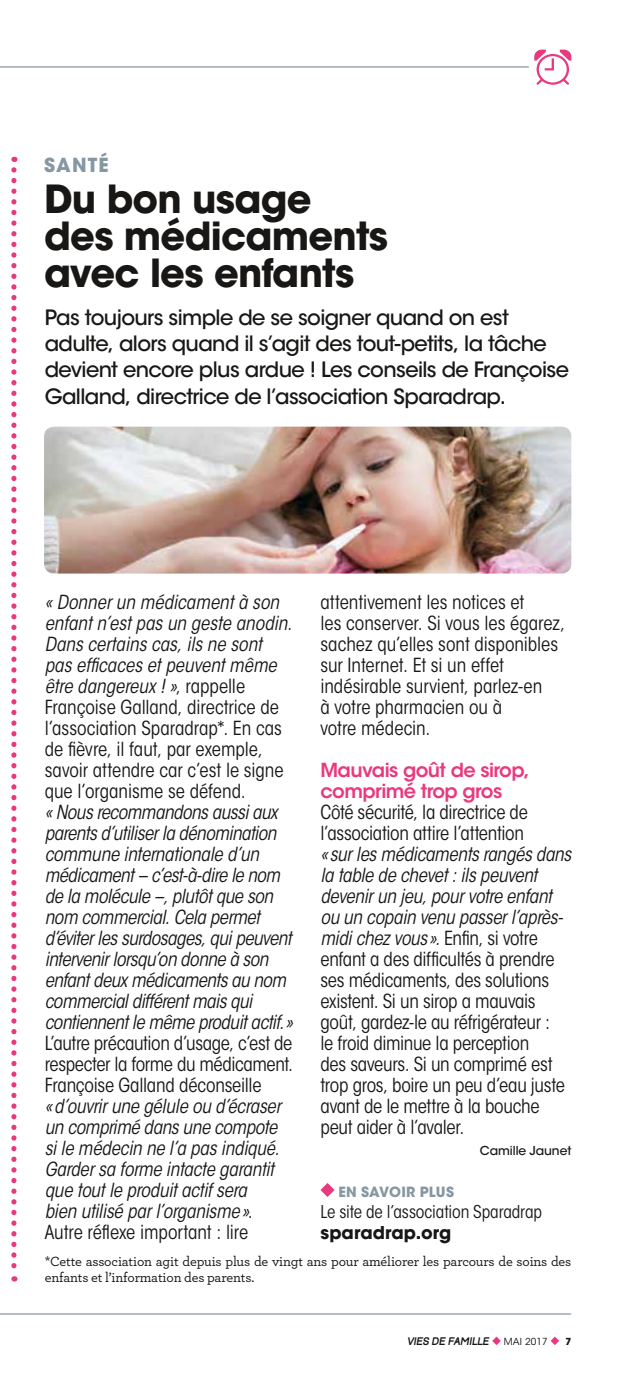
<style>
.page{position:relative;width:631px;height:1389px;background:#fff}
.page>*{position:absolute;margin:0;border:0;box-sizing:border-box;transform-origin:0 0}
.t1{font:700 38.5px/36.8px "ITC Avant Garde Std";letter-spacing:-.02em;color:#181716}
.t2{font:500 21px/26.2px "ITC Avant Garde Std";letter-spacing:-.03em;color:#181716}
.t3{font:condensed 19.25px/21px "ITC Avant Garde Std";letter-spacing:-.01em;color:#181716}
.t4{font:italic condensed 19.25px/21px "ITC Avant Garde Std";letter-spacing:-.025em;color:#181716}
.t5{font:600 19.25px/21px "ITC Avant Garde Std";letter-spacing:-.03em;color:#e8397f}
.t6{font:700 19.25px "ITC Avant Garde Std";letter-spacing:.06em;color:#8597a1}
.t7{font:condensed 17.5px "ITC Avant Garde Std";letter-spacing:-.01em;color:#181716}
.t8{font:700 17.5px "ITC Avant Garde Std";letter-spacing:.005em;color:#181716}
.t9{font:500 14px/15.8px "Archer";letter-spacing:-.01em;color:#181716}
.t10{font:700 14px "ITC Avant Garde Std";letter-spacing:.015em;color:#8597a1}
.t11{font:500 12.25px "ITC Avant Garde Std";letter-spacing:-.005em;color:#181716}
.t12{font:italic 9.62px "Track";letter-spacing:-.005em;color:#181716}
.t13{font:9.62px "ITC Avant Garde Std";letter-spacing:.01em;color:#181716}
.t14{font:700 9.62px "ITC Avant Garde Std";color:#181716}
.s1{font-style:italic}
.s2{font-style:normal}
</style>
<div class="page">
<svg style="left:492px;top:1337px;width:8px;height:8px"></svg>
<svg style="left:550px;top:1337px;width:8px;height:8px"></svg>
<hr style="left:0;top:1313px;width:570px;height:2px;background:#8597a1">
<svg style="left:11px;top:170px;width:6px;height:1111px"></svg>
<hr style="left:0;top:66px;width:528px;height:2px;background:#8597a1">
<svg style="left:534px;top:50px;width:36px;height:35px"></svg>
<svg style="left:320px;top:1183px;width:14px;height:14px"></svg>
<img style="left:44px;top:427px;width:526px;height:147px">
<p class="t6" style="left:44px;top:152px;width:66px">SANTÉ</p>
<h1 class="t1" style="left:44px;top:181px;width:345px">Du bon usage des médicaments avec les enfants</h1>
<p class="t2" style="left:45px;top:304px;width:525px">Pas toujours simple de se soigner quand on est adulte, alors quand il s’agit des tout-petits, la tâche devient encore plus ardue ! Les conseils de Françoise Galland, directrice de l’association Sparadrap.</p>
<p class="t3" style="left:45px;top:592px;width:249px"><span class="s1">« Donner un médicament à son enfant n’est pas un geste anodin.<br>Dans certains cas, ils ne sont pas efficaces et peuvent même être dangereux ! »</span>, rappelle<br>Françoise Galland, directrice de l’association Sparadrap*. En cas de fièvre, il faut, par exemple, savoir attendre car c’est le signe que l’organisme se défend.</p>
<p class="t4" style="left:45px;top:802px;width:249px">« Nous recommandons aussi aux parents d’utiliser la dénomination commune internationale d’un médicament – c’est-à-dire le nom de la molécule –, plutôt que son nom commercial. Cela permet d’éviter les surdosages, qui peuvent intervenir lorsqu’on donne à son enfant deux médicaments au nom commercial différent mais qui contiennent le même produit actif.»</p>
<p class="t3" style="left:45px;top:1033px;width:250px;text-align:justify">L’autre précaution d’usage, c’est de respecter la forme du médicament.<br>Françoise Galland déconseille</p>
<p class="t4" style="left:45px;top:1096px;width:237px">«d’ouvrir une gélule ou d’écraser un comprimé dans une compote si le médecin ne l’a pas indiqué.<br>Garder sa forme intacte garantit que tout le produit actif sera bien utilisé par l’organisme»<span class="s2">.<br>Autre réflexe important : lire</span></p>
<p class="t3" style="left:320px;top:592px;width:246px">attentivement les notices et<br>les conserver. Si vous les égarez, sachez qu’elles sont disponibles sur Internet. Et si un effet indésirable survient, parlez-en<br>à votre pharmacien ou à<br>votre médecin.</p>
<p class="t5" style="left:320px;top:760px;width:210px">Mauvais goût de sirop, comprimé trop gros</p>
<p class="t3" style="left:320px;top:802px;width:209px">Côté sécurité, la directrice de l’association attire l’attention</p>
<p class="t3" style="left:320px;top:844px;width:252px"><span class="s1">«sur les médicaments rangés dans la table de chevet : ils peuvent devenir un jeu, pour votre enfant ou un copain venu passer l’après&shy;midi chez vous».</span> Enfin, si votre enfant a des difficultés à prendre ses médicaments, des solutions existent. Si un sirop a mauvais goût, gardez-le au réfrigérateur :<br>le froid diminue la perception<br>des saveurs. Si un comprimé est trop gros, boire un peu d’eau juste avant de le mettre à la bouche peut aider à l’avaler.</p>
<p class="t11" style="left:479px;top:1143px;width:93px">Camille Jaunet</p>
<p class="t10" style="left:338px;top:1183px;width:117px">EN SAVOIR PLUS</p>
<p class="t7" style="left:320px;top:1201px;width:223px">Le site de l’association Sparadrap</p>
<p class="t8" style="left:320px;top:1221px;width:132px">sparadrap.org</p>
<p class="t9" style="left:45px;top:1253px;width:527px">*Cette association agit depuis plus de vingt ans pour améliorer les parcours de soins des enfants et l’information des parents.</p>
<p class="t12" style="left:407px;top:1335px;width:84px">VIES DE FAMILLE</p>
<p class="t13" style="left:503px;top:1336px;width:45px">MAI 2017</p>
<p class="t14" style="left:565px;top:1335px;width:7px">7</p>
</div>
